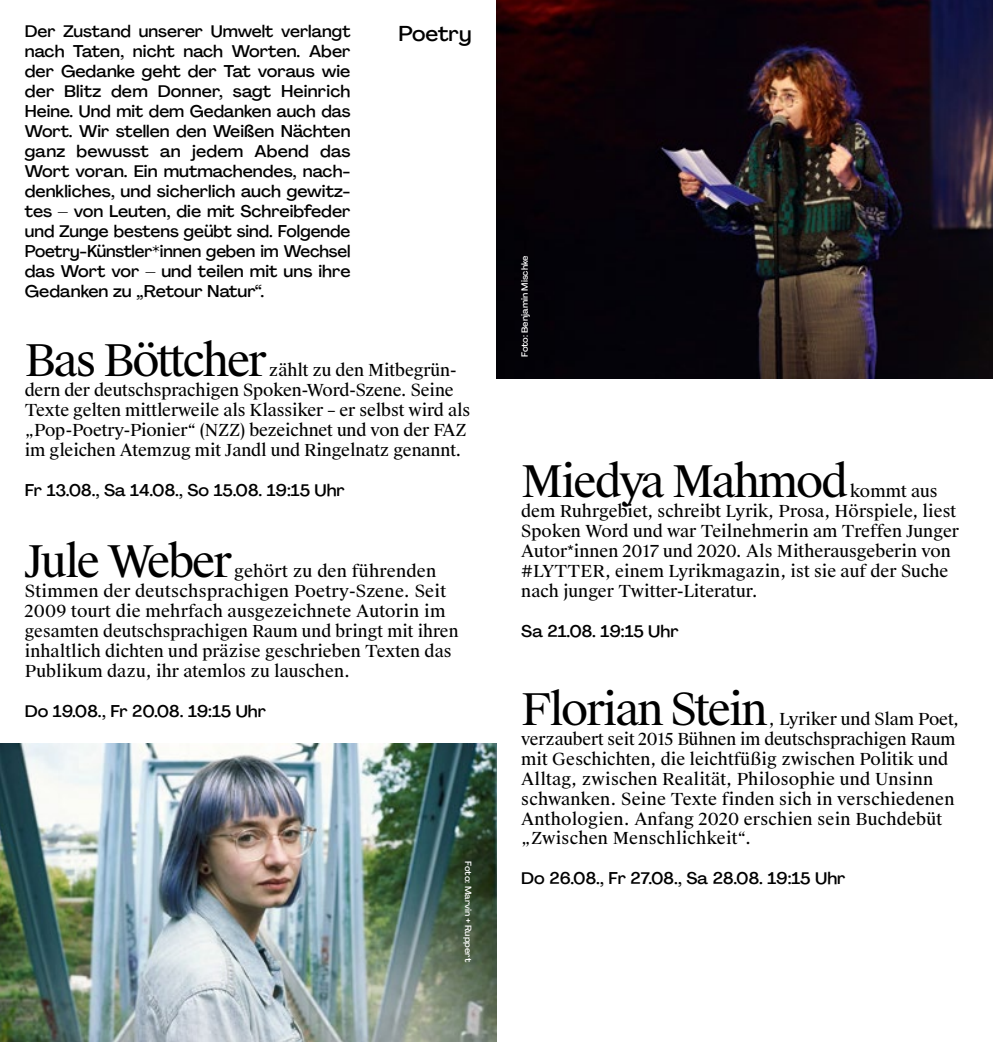
<style>
.page{position:relative;width:993px;height:1042px;background:#fff}
.page>*{position:absolute;margin:0;border:0;box-sizing:border-box;transform-origin:0 0}
.t1{font:43.75px "Suisse Works";letter-spacing:-.05em;color:#000}
.t2{font:500 21px "Agrandir";color:#000;scale:1.05 1}
.t3{font:16.62px/19.9px "Suisse Works";color:#000}
.t4{font:500 16.62px/19.9px "Agrandir";color:#000;text-align:justify;scale:1.05 1}
.t5{font:500 16.62px "Agrandir";color:#000}
.t6{font:500 8.75px "Agrandir";color:#fff;scale:1.05 1}
</style>
<div class="page">
<img style="left:0;top:743px;width:496px;height:299px">
<img style="left:496px;top:0;width:496px;height:379px">
<p class="t5" style="left:25px;top:21px;width:327px">Der Zustand unserer Umwelt verlangt</p>
<p class="t2" style="left:398px;top:20px;width:71px">Poetry</p>
<p class="t4" style="left:25px;top:41px;width:311px">nach Taten, nicht nach Worten. Aber der Gedanke geht der Tat voraus wie der Blitz dem Donner, sagt Heinrich Heine. Und mit dem Gedanken auch das Wort. Wir stellen den Weißen Nächten ganz bewusst an jedem Abend das Wort voran. Ein mutmachendes, nach&shy;denkliches, und sicherlich auch gewitz&shy;tes – von Leuten, die mit Schreibfeder und Zunge bestens geübt sind. Folgende Poetry-Künstler*innen geben im Wechsel das Wort vor – und teilen mit uns ihre Gedanken zu „Retour Natur“.</p>
<h1 class="t1" style="left:25px;top:334px;width:243px">Bas Böttcher</h1>
<p class="t3" style="left:25px;top:361px;width:447px;text-indent:244px">zählt zu den Mitbegrün&shy;dern der deutschsprachigen Spoken-Word-Szene. Seine Texte gelten mittlerweile als Klassiker – er selbst wird als „Pop-Poetry-Pionier“ (NZZ) bezeichnet und von der FAZ im gleichen Atemzug mit Jandl und Ringelnatz genannt.</p>
<p class="t4" style="left:25px;top:480px;width:306px">Fr 13.08., Sa 14.08., So 15.08. 19:15 Uhr</p>
<h1 class="t1" style="left:25px;top:534px;width:208px">Jule Weber</h1>
<p class="t3" style="left:25px;top:562px;width:435px;text-indent:209px">gehört zu den führenden Stimmen der deutschsprachigen Poetry-Szene. Seit 2009 tourt die mehrfach ausgezeichnete Autorin im gesamten deutschsprachigen Raum und bringt mit ihren inhaltlich dichten und präzise geschrieben Texten das Publikum dazu, ihr atemlos zu lauschen.</p>
<p class="t4" style="left:25px;top:701px;width:231px">Do 19.08., Fr 20.08. 19:15 Uhr</p>
<p class="t6" style="left:473px;top:861px;width:97px;rotate:90deg">Foto: Marvin + Ruppert</p>
<p class="t6" style="left:519px;top:357px;width:98px;rotate:-90deg">Foto: Benjamin Mischke</p>
<h1 class="t1" style="left:521px;top:454px;width:328px">Miedya Mahmod</h1>
<p class="t3" style="left:521px;top:482px;width:439px;text-indent:328px">kommt aus dem Ruhrgebiet, schreibt Lyrik, Prosa, Hörspiele, liest Spoken Word und war Teilnehmerin am Treffen Junger Autor*innen 2017 und 2020. Als Mitherausgeberin von #LYTTER, einem Lyrikmagazin, ist sie auf der Suche nach junger Twitter-Literatur.</p>
<p class="t4" style="left:521px;top:621px;width:151px">Sa 21.08. 19:15 Uhr</p>
<h1 class="t1" style="left:521px;top:682px;width:248px">Florian Stein</h1>
<p class="t3" style="left:521px;top:709px;width:439px;text-indent:247px">, Lyriker und Slam Poet, verzaubert seit 2015 Bühnen im deutschsprachigen Raum mit Geschichten, die leichtfüßig zwischen Politik und Alltag, zwischen Realität, Philosophie und Unsinn schwanken. Seine Texte finden sich in verschiedenen Anthologien. Anfang 2020 erschien sein Buchdebüt „Zwischen Menschlichkeit“.</p>
<p class="t4" style="left:521px;top:868px;width:310px">Do 26.08., Fr 27.08., Sa 28.08. 19:15 Uhr</p>
</div>
